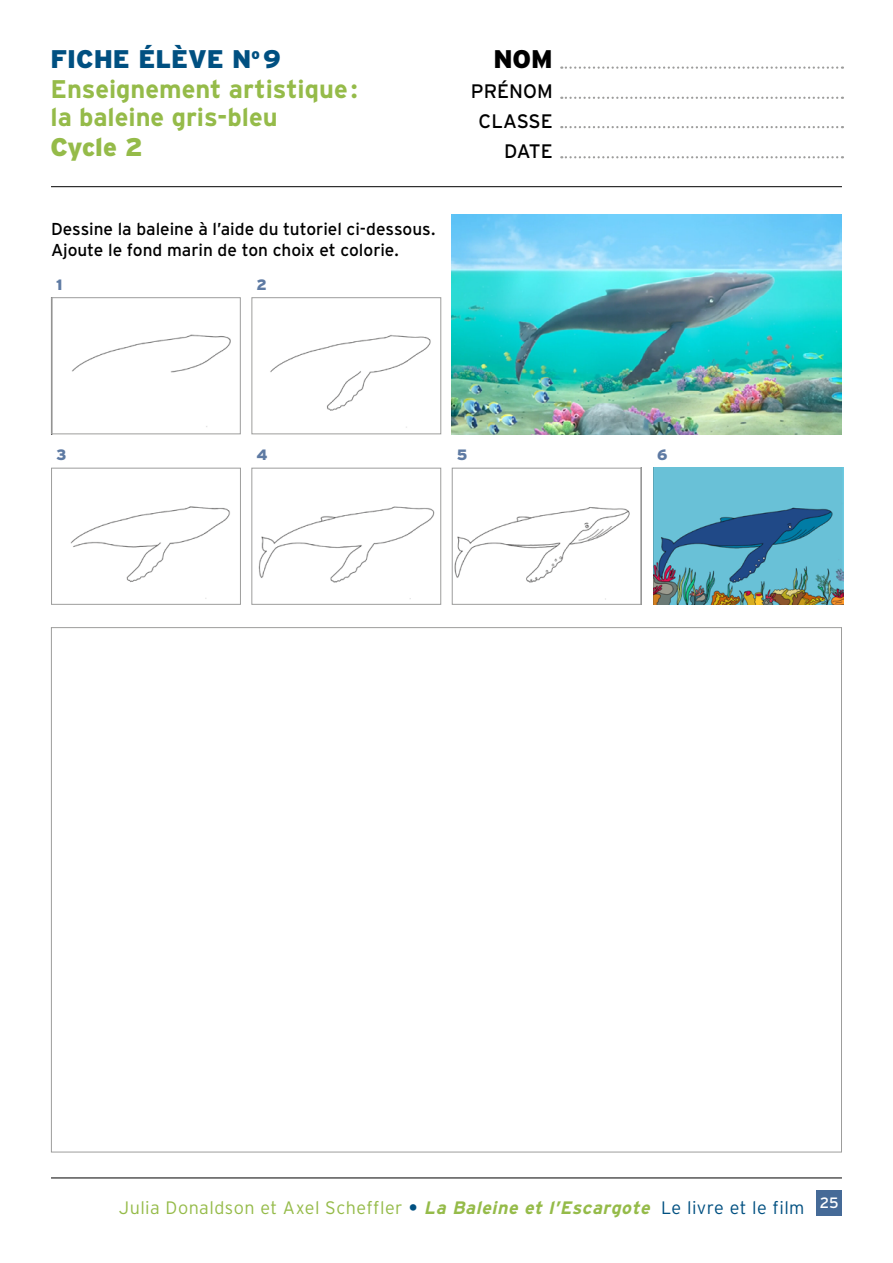
<style>
.page{position:relative;width:893px;height:1263px;background:#fff}
.page>*{position:absolute;margin:0;border:0;box-sizing:border-box;transform-origin:0 0}
.t1{font:700 25.5px/29.2px "Interstate";color:#95bb49}
.t2{font:900 25.5px "Interstate";letter-spacing:-.01em;color:#95bb49}
.t3{font:900 25.5px "Interstate";color:#000}
.t4{font:19.5px/30px "Interstate";color:#000;text-align:right}
.t5{font:300 18px "Interstate";letter-spacing:.025em;color:#95bb49}
.t6{font:17.25px/21px "Interstate";letter-spacing:-.005em;color:#000}
.t7{font:900 15px "Interstate";color:#5e7aa3}
.t8{font:15px "Interstate";color:#fff}
.s1{font-weight:900;color:#005081}
.s2{font-weight:700;color:#005081}
.s3{font-weight:700;font-style:italic}
.s4{color:#005081}
</style>
<div class="page">
<img style="left:258px;top:506px;width:177px;height:93px">
<div style="left:251px;top:468px;width:190px;height:137px;border:1px solid #9d9d9c"></div>
<img style="left:72px;top:334px;width:159px;height:93px">
<div style="left:51px;top:297px;width:190px;height:137px;border:1px solid #9d9d9c"></div>
<img style="left:454px;top:507px;width:176px;height:93px">
<div style="left:452px;top:468px;width:189px;height:137px;border:1px solid #9d9d9c"></div>
<img style="left:653px;top:468px;width:190px;height:136px">
<img style="left:270px;top:335px;width:161px;height:93px">
<div style="left:251px;top:297px;width:190px;height:137px;border:1px solid #9d9d9c"></div>
<img style="left:70px;top:506px;width:160px;height:93px">
<div style="left:51px;top:468px;width:190px;height:137px;border:1px solid #9d9d9c"></div>
<img style="left:452px;top:215px;width:390px;height:219px">
<hr style="left:51px;top:1177px;width:791px;height:1px;background:#000">
<svg style="left:561px;top:66px;width:282px;height:3px"></svg>
<svg style="left:561px;top:126px;width:282px;height:2px"></svg>
<svg style="left:561px;top:97px;width:282px;height:2px"></svg>
<svg style="left:561px;top:156px;width:282px;height:2px"></svg>
<hr style="left:51px;top:186px;width:791px;height:1px;background:#000">
<div style="left:816px;top:1191px;width:26px;height:25px;background:#456a97"></div>
<h1 class="t1" style="left:50px;top:44px;width:309px"><span class="s1">FICHE ÉLÈVE N</span><sup>o</sup> <span class="s1">9<br></span>Enseignement artistique: la baleine gris-bleu</h1>
<h1 class="t2" style="left:50px;top:132px;width:94px">Cycle 2</h1>
<p class="t6" style="left:51px;top:218px;width:386px">Dessine la baleine à l’aide du tutoriel ci-dessous.<br>Ajoute le fond marin de ton choix et colorie.</p>
<p class="t7" style="left:56px;top:275px;width:8px">1</p>
<p class="t7" style="left:256px;top:275px;width:12px">2</p>
<h1 class="t3" style="left:493px;top:43px;width:61px">NOM</h1>
<p class="t4" style="left:471px;top:76px;width:83px">PRÉNOM<br>CLASSE<br>DATE</p>
<p class="t7" style="left:56px;top:446px;width:12px">3</p>
<p class="t7" style="left:457px;top:446px;width:12px">5</p>
<p class="t7" style="left:256px;top:446px;width:13px">4</p>
<p class="t7" style="left:657px;top:446px;width:12px">6</p>
<p class="t5" style="left:119px;top:1197px;width:687px">Julia Donaldson et Axel Scheffler <span class="s2">•</span> <span class="s3">La Baleine et l’Escargote</span> <span class="s4">Le livre et le film</span></p>
<p class="t8" style="left:820px;top:1193px;width:20px">25</p>
</div>
